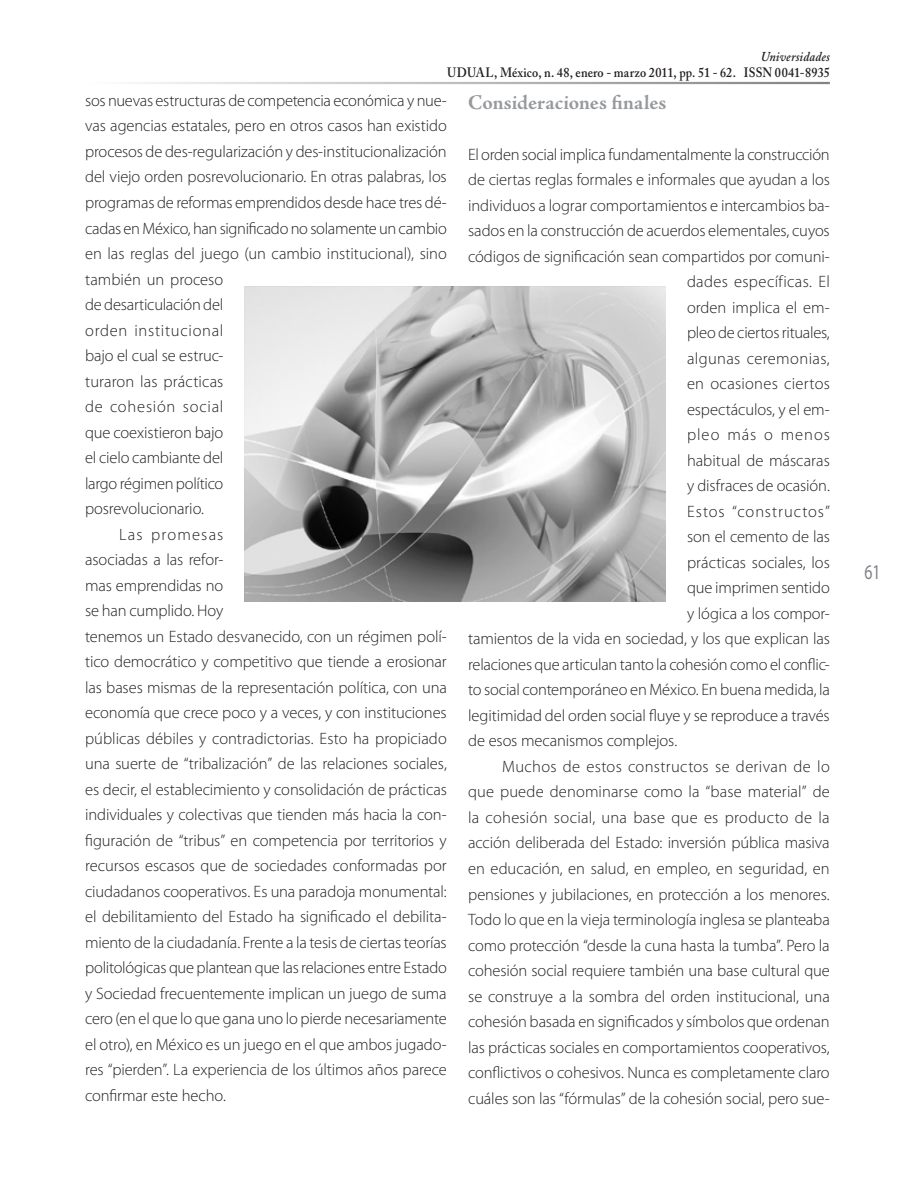
<style>
.page{position:relative;width:915px;height:1191px;background:#fff}
.page>*{position:absolute;margin:0;border:0;box-sizing:border-box;transform-origin:0 0}
.Art_-_Subtítulo{font:700 21px "Adobe Jenson Pro";color:#97999c}
.t1{font:21px "Myriad Pro";color:#808285;scale:.75 1}
.Art_-_Cuerpo_de_txt{font:300 16.5px/25.5px "Myriad Pro";letter-spacing:-.01em;color:#231f20}
.Art_-_1er_párr{font:300 16.5px "Myriad Pro";letter-spacing:-.01em;color:#231f20}
.Art_-_1er_párr-2{font:300 16.5px "Myriad Pro";letter-spacing:.02em;color:#231f20}
.Art_-_1er_párr-3{font:300 16.5px "Myriad Pro";letter-spacing:.015em;color:#231f20}
.Art_-_1er_párr-4{font:300 16.5px "Myriad Pro";letter-spacing:.055em;color:#231f20}
.Art_-_1er_párr-5{font:300 16.5px "Myriad Pro";letter-spacing:.06em;color:#231f20}
.Art_-_Marquesina_ita{font:600 13.5px "Adobe Caslon Pro";letter-spacing:.01em;color:#231f20;scale:.9 1}
.Art_-_Marquesina_ita-2{font:italic 600 13.5px "Adobe Caslon Pro";letter-spacing:.015em;color:#231f20;scale:.9 1}
</style>
<div class="page">
<img style="left:244px;top:286px;width:421px;height:316px">
<p class="Art_-_Marquesina_ita-2" style="left:760px;top:48px;width:78px">Universidades</p>
<p class="Art_-_Marquesina_ita" style="left:447px;top:65px;width:426px">UDUAL, México, n. 48, enero - marzo 2011, pp. 51 - 62. ISSN 0041-8935</p>
<p class="Art_-_Cuerpo_de_txt" style="left:85px;top:88px;width:363px">sos nuevas estructuras de competencia económica y nue&shy;vas agencias estatales, pero en otros casos han existido procesos de des-regularización y des-institucionalización del viejo orden posrevolucionario. En otras palabras, los programas de reformas emprendidos desde hace tres dé&shy;cadas en México, han significado no solamente un cambio en las reglas del juego (un cambio institucional), sino también un proceso<br>de desarticulación del<br>orden institucional<br>bajo el cual se estruc-<br>turaron las prácticas<br>de cohesión social<br>que coexistieron bajo<br>el cielo cambiante del<br>largo régimen político<br>posrevolucionario.</p>
<p class="Art_-_Cuerpo_de_txt" style="left:85px;top:521px;width:363px;text-indent:34px">Las promesas<br>asociadas a las refor-<br>mas emprendidas no<br>se han cumplido. Hoy<br>tenemos un Estado desvanecido, con un régimen polí&shy;tico democrático y competitivo que tiende a erosionar las bases mismas de la representación política, con una economía que crece poco y a veces, y con instituciones públicas débiles y contradictorias. Esto ha propiciado una suerte de “tribalización” de las relaciones sociales, es decir, el establecimiento y consolidación de prácticas individuales y colectivas que tienden más hacia la con&shy;figuración de “tribus” en competencia por territorios y recursos escasos que de sociedades conformadas por ciudadanos cooperativos. Es una paradoja monumental: el debilitamiento del Estado ha significado el debilita&shy;miento de la ciudadanía. Frente a la tesis de ciertas teorías politológicas que plantean que las relaciones entre Estado y Sociedad frecuentemente implican un juego de suma cero (en el que lo que gana uno lo pierde necesariamente el otro), en México es un juego en el que ambos jugado&shy;res “pierden”. La experiencia de los últimos años parece confirmar este hecho.</p>
<p class="Art_-_Subtítulo" style="left:468px;top:90px;width:200px">Consideraciones finales</p>
<p class="Art_-_1er_párr" style="left:468px;top:144px;width:363px">El orden social implica fundamentalmente la construcción</p>
<p class="Art_-_1er_párr" style="left:468px;top:170px;width:363px">de ciertas reglas formales e informales que ayudan a los</p>
<p class="Art_-_1er_párr" style="left:468px;top:195px;width:363px">individuos a lograr comportamientos e intercambios ba-</p>
<p class="Art_-_1er_párr" style="left:468px;top:221px;width:363px">sados en la construcción de acuerdos elementales, cuyos</p>
<p class="Art_-_1er_párr" style="left:468px;top:246px;width:363px">códigos de significación sean compartidos por comuni-</p>
<p class="Art_-_1er_párr-2" style="left:686px;top:272px;width:144px">dades específicas. El</p>
<p class="Art_-_1er_párr" style="left:686px;top:297px;width:144px">orden implica el em-</p>
<p class="Art_-_1er_párr" style="left:686px;top:323px;width:144px">pleo de ciertos rituales,</p>
<p class="Art_-_1er_párr-2" style="left:686px;top:348px;width:144px">algunas ceremonias,</p>
<p class="Art_-_1er_párr-3" style="left:686px;top:374px;width:144px">en ocasiones ciertos</p>
<p class="Art_-_1er_párr" style="left:686px;top:399px;width:144px">espectáculos, y el em-</p>
<p class="Art_-_1er_párr-5" style="left:686px;top:425px;width:144px">pleo más o menos</p>
<p class="Art_-_1er_párr" style="left:686px;top:450px;width:144px">habitual de máscaras</p>
<p class="Art_-_1er_párr" style="left:686px;top:476px;width:144px">y disfraces de ocasión.</p>
<p class="Art_-_1er_párr-4" style="left:686px;top:501px;width:144px">Estos “constructos”</p>
<p class="Art_-_1er_párr" style="left:686px;top:527px;width:144px">son el cemento de las</p>
<p class="Art_-_1er_párr" style="left:686px;top:552px;width:144px">prácticas sociales, los</p>
<p class="Art_-_1er_párr" style="left:686px;top:578px;width:144px">que imprimen sentido</p>
<p class="Art_-_1er_párr" style="left:686px;top:603px;width:144px">y lógica a los compor-</p>
<p class="Art_-_1er_párr" style="left:468px;top:629px;width:363px">tamientos de la vida en sociedad, y los que explican las</p>
<p class="Art_-_1er_párr" style="left:468px;top:654px;width:363px">relaciones que articulan tanto la cohesión como el conflic-</p>
<p class="Art_-_1er_párr" style="left:468px;top:680px;width:363px">to social contemporáneo en México. En buena medida, la</p>
<p class="Art_-_1er_párr" style="left:468px;top:705px;width:363px">legitimidad del orden social fluye y se reproduce a través</p>
<p class="Art_-_1er_párr" style="left:468px;top:731px;width:211px">de esos mecanismos complejos.</p>
<p class="Art_-_Cuerpo_de_txt" style="left:468px;top:753px;width:363px;text-align:justify;text-indent:34px">Muchos de estos constructos se derivan de lo que puede denominarse como la “base material” de la cohesión social, una base que es producto de la acción deliberada del Estado: inversión pública masiva en educación, en salud, en empleo, en seguridad, en pensiones y jubilaciones, en protección a los menores.<br>Todo lo que en la vieja terminología inglesa se planteaba como protección “desde la cuna hasta la tumba”. Pero la cohesión social requiere también una base cultural que se construye a la sombra del orden institucional, una cohesión basada en significados y símbolos que ordenan las prácticas sociales en comportamientos cooperativos, conflictivos o cohesivos. Nunca es completamente claro cuáles son las “fórmulas” de la cohesión social, pero sue-</p>
<p class="t1" style="left:864px;top:559px;width:23px">61</p>
</div>
